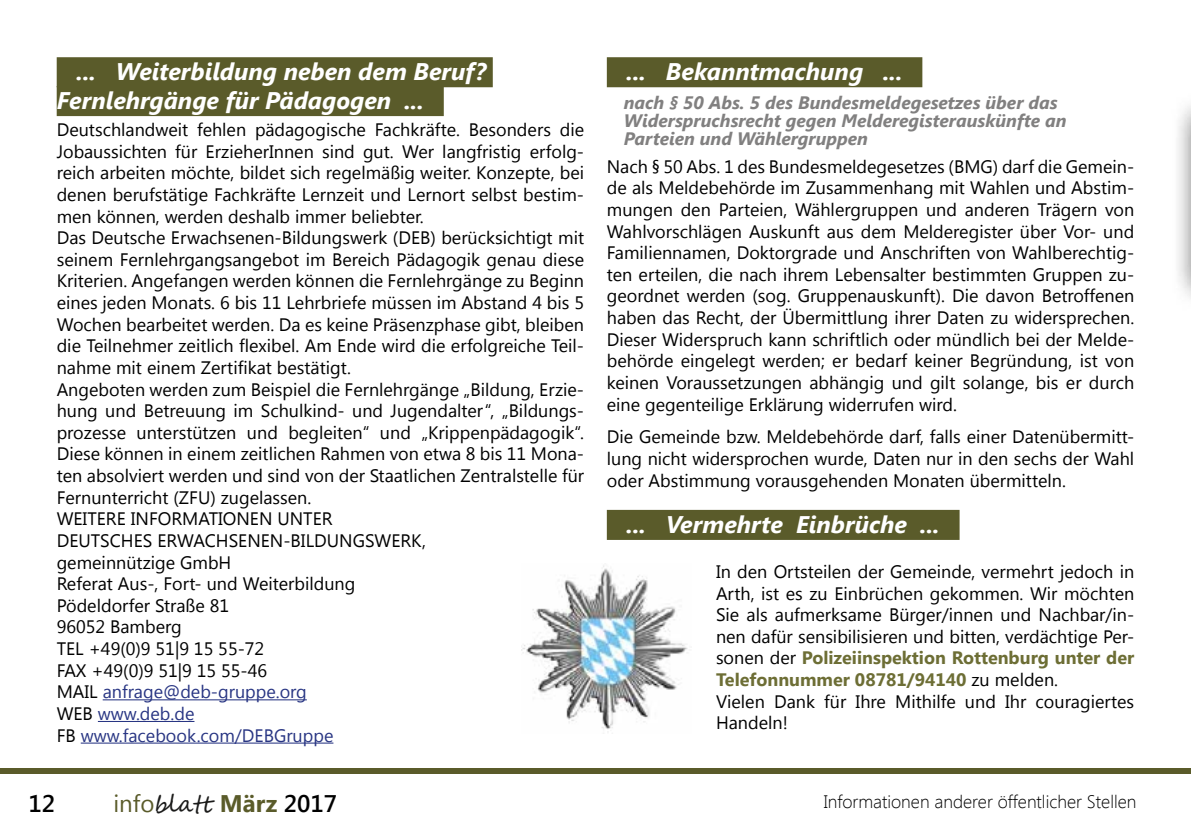
<style>
.page{position:relative;width:1191px;height:840px;background:#fff}
.page>*{position:absolute;margin:0;border:0;box-sizing:border-box;transform-origin:0 0}
.t1{font:italic 700 24px/28.8px "Segoe UI";color:#fff}
.t2{font:24px "Segoe Script";color:#1b1b1a}
.t3{font:600 24px "Segoe UI";color:#000}
.t4{font:18px/21.6px "Segoe UI";color:#000}
.t5{font:italic 700 18px/18px "Segoe UI";color:#818080}
.t6{font:300 18px "Segoe UI";color:#000}
.s1{color:#283583}
.s2{font-weight:700;color:#6d6e35}
.s3{font-family:"Segoe UI";color:#5a5b2a}
.s4{font-family:"Segoe UI";font-weight:700;color:#5a5b2a}
.s5{font-family:"Segoe UI";font-weight:600;color:#000}
</style>
<div class="page">
<div style="left:0;top:767px;width:1191px;height:6px;background:#5a5b2a"></div>
<div style="left:57px;top:57px;width:436px;height:30px;background:#5a5b2a"></div>
<div style="left:57px;top:86px;width:387px;height:30px;background:#5a5b2a"></div>
<hr style="left:103px;top:699px;width:204px;height:1px;background:#283583">
<hr style="left:98px;top:720px;width:96px;height:1px;background:#283583">
<hr style="left:81px;top:742px;width:252px;height:1px;background:#283583">
<div style="left:607px;top:57px;width:315px;height:30px;background:#5a5b2a"></div>
<div style="left:607px;top:509px;width:352px;height:30px;background:#5a5b2a"></div>
<div style="left:1170px;top:91px;width:21px;height:220px;background:#000;opacity:.75"></div>
<img style="left:522px;top:565px;width:166px;height:164px">
<h1 class="t1" style="left:57px;top:56px;width:431px;text-indent:20px">... Weiterbildung neben dem Beruf?<br>Fernlehrgänge für Pädagogen ...</h1>
<p class="t4" style="left:57px;top:118px;width:529px">Deutschlandweit fehlen pädagogische Fachkräfte. Besonders die Jobaussichten für ErzieherInnen sind gut. Wer langfristig erfolg&shy;reich arbeiten möchte, bildet sich regelmäßig weiter. Konzepte, bei denen berufstätige Fachkräfte Lernzeit und Lernort selbst bestim&shy;men können, werden deshalb immer beliebter.<br>Das Deutsche Erwachsenen-Bildungswerk (DEB) berücksichtigt mit seinem Fernlehrgangsangebot im Bereich Pädagogik genau diese Kriterien. Angefangen werden können die Fernlehrgänge zu Beginn eines jeden Monats. 6 bis 11 Lehrbriefe müssen im Abstand 4 bis 5<br>Wochen bearbeitet werden. Da es keine Präsenzphase gibt, bleiben die Teilnehmer zeitlich flexibel. Am Ende wird die erfolgreiche Teil&shy;nahme mit einem Zertifikat bestätigt.<br>Angeboten werden zum Beispiel die Fernlehrgänge „Bildung, Erzie&shy;hung und Betreuung im Schulkind- und Jugendalter“, „Bildungs&shy;prozesse unterstützen und begleiten“ und „Krippenpädagogik“.<br>Diese können in einem zeitlichen Rahmen von etwa 8 bis 11 Mona&shy;ten absolviert werden und sind von der Staatlichen Zentralstelle für Fernunterricht (ZFU) zugelassen.<br>WEITERE INFORMATIONEN UNTER<br>DEUTSCHES ERWACHSENEN-BILDUNGSWERK,<br>gemeinnützige GmbH<br>Referat Aus-, Fort- und Weiterbildung<br>Pödeldorfer Straße 81<br>96052 Bamberg<br>TEL +49(0)9 51|9 15 55-72<br>FAX +49(0)9 51|9 15 55-46<br>MAIL <span class="s1">anfrage@deb-gruppe.org<br></span>WEB <span class="s1">www.deb.de<br></span>FB <span class="s1">www.facebook.com/DEBGruppe</span></p>
<h1 class="t1" style="left:626px;top:56px;width:277px">... Bekanntmachung ...</h1>
<p class="t5" style="left:624px;top:93px;width:444px">nach § 50 Abs. 5 des Bundesmeldegesetzes über das<br>Widerspruchsrecht gegen Melderegisterauskünfte an<br>Parteien und Wählergruppen</p>
<p class="t4" style="left:607px;top:154px;width:529px;text-align:justify">Nach § 50 Abs. 1 des Bundesmeldegesetzes (BMG) darf die Gemein&shy;de als Meldebehörde im Zusammenhang mit Wahlen und Abstim&shy;mungen den Parteien, Wählergruppen und anderen Trägern von Wahlvorschlägen Auskunft aus dem Melderegister über Vor- und Familiennamen, Doktorgrade und Anschriften von Wahlberechtig&shy;ten erteilen, die nach ihrem Lebensalter bestimmten Gruppen zu&shy;geordnet werden (sog. Gruppenauskunft). Die davon Betroffenen haben das Recht, der Übermittlung ihrer Daten zu widersprechen.<br>Dieser Widerspruch kann schriftlich oder mündlich bei der Melde&shy;behörde eingelegt werden; er bedarf keiner Begründung, ist von keinen Voraussetzungen abhängig und gilt solange, bis er durch eine gegenteilige Erklärung widerrufen wird.</p>
<p class="t4" style="left:607px;top:425px;width:529px;text-align:justify">Die Gemeinde bzw. Meldebehörde darf, falls einer Datenübermitt&shy;lung nicht widersprochen wurde, Daten nur in den sechs der Wahl oder Abstimmung vorausgehenden Monaten übermitteln.</p>
<h1 class="t1" style="left:626px;top:508px;width:315px">... Vermehrte Einbrüche ...</h1>
<p class="t4" style="left:716px;top:559px;width:420px">In den Ortsteilen der Gemeinde, vermehrt jedoch in Arth, ist es zu Einbrüchen gekommen. Wir möchten Sie als aufmerksame Bürger/innen und Nachbar/in&shy;nen dafür sensibilisieren und bitten, verdächtige Per&shy;sonen der <span class="s2">Polizeiinspektion Rottenburg unter der Telefonnummer 08781/94140</span> zu melden.<br>Vielen Dank für Ihre Mithilfe und Ihr couragiertes Handeln!</p>
<h1 class="t3" style="left:28px;top:786px;width:28px">12</h1>
<h1 class="t2" style="left:113px;top:784px;width:225px"><span class="s3">info</span>blatt <span class="s4">März</span> <span class="s5">2017</span></h1>
<p class="t6" style="left:824px;top:788px;width:314px">Informationen anderer öffentlicher Stellen</p>
</div>
